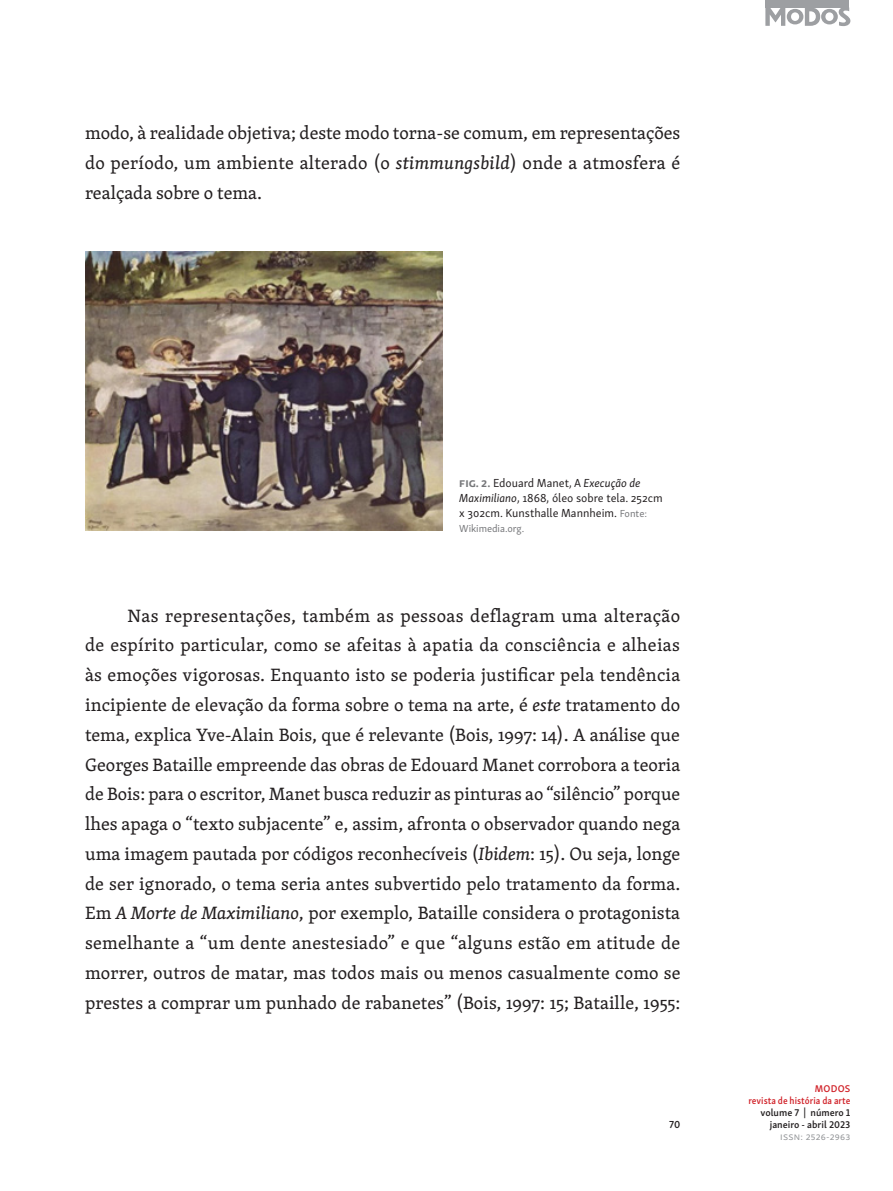
<style>
.page{position:relative;width:893px;height:1191px;background:#fff}
.page>*{position:absolute;margin:0;border:0;box-sizing:border-box;transform-origin:0 0}
.Paragrafo-Principal{font:18.3px/29.7px "Skolar Latin";letter-spacing:.005em;color:#231f20;text-align:justify}
.Figura-Legendas{font:12px/15px "Skolar Sans Latn";color:#231f20}
.Figura-Legendas-2{font:10.5px "Skolar Sans Latn";letter-spacing:-.005em;color:#757679}
.t1{font:600 10.5px "Skolar Sans Latn";color:#231f20}
.t2{font:600 10.05px/12px "Skolar Sans Latn";color:#231f20;text-align:right}
.t3{font:600 10.05px "Skolar Sans Latn Cn";color:#d1232a}
.t4{font:10.05px "Skolar Sans Latn";letter-spacing:.025em;color:#939598}
.t5{font:600 10.05px "Skolar Sans Latn";letter-spacing:.025em;color:#d1232a}
.s1{font-style:italic}
.s2{font-weight:700;color:#757679}
.s3{font-size:10.5px;color:#757679}
</style>
<div class="page">
<div style="left:765px;top:0;width:84px;height:8px;background:#9d9fa2"></div>
<svg style="left:765px;top:7px;width:85px;height:19px"></svg>
<img style="left:86px;top:251px;width:356px;height:279px">
<p class="Paragrafo-Principal" style="left:85px;top:118px;width:597px">modo, à realidade objetiva; deste modo torna-se comum, em representações do período, um ambiente alterado (o <span class="s1">stimmungsbild</span>) onde a atmosfera é realçada sobre o tema.</p>
<p class="Figura-Legendas" style="left:459px;top:475px;width:205px"><span class="s2">Fig. 2.</span> Edouard Manet, A <span class="s1">Execução de<br>Maximiliano</span>, 1868, óleo sobre tela. 252cm x 302cm. Kunsthalle Mannheim. <span class="s3">Fonte:</span></p>
<p class="Figura-Legendas-2" style="left:459px;top:521px;width:67px">Wikimedia.org.</p>
<p class="Paragrafo-Principal" style="left:85px;top:600px;width:597px;text-indent:43px">Nas representações, também as pessoas deflagram uma alteração de espírito particular, como se afeitas à apatia da consciência e alheias às emoções vigorosas. Enquanto isto se poderia justificar pela tendência incipiente de elevação da forma sobre o tema na arte, é <span class="s1">este</span> tratamento do tema, explica Yve-Alain Bois, que é relevante (Bois, 1997: 14). A análise que Georges Bataille empreende das obras de Edouard Manet corrobora a teoria de Bois: para o escritor, Manet busca reduzir as pinturas ao “silêncio” porque lhes apaga o “texto subjacente” e, assim, afronta o observador quando nega uma imagem pautada por códigos reconhecíveis (<span class="s1">Ibidem</span>: 15). Ou seja, longe de ser ignorado, o tema seria antes subvertido pelo tratamento da forma.<br>Em <span class="s1">A Morte de Maximiliano</span>, por exemplo, Bataille considera o protagonista semelhante a “um dente anestesiado” e que “alguns estão em atitude de morrer, outros de matar, mas todos mais ou menos casualmente como se prestes a comprar um punhado de rabanetes” (Bois, 1997: 15; Bataille, 1955:</p>
<p class="t1" style="left:669px;top:1116px;width:13px">70</p>
<p class="t5" style="left:815px;top:1081px;width:37px">MODOS</p>
<p class="t3" style="left:748px;top:1093px;width:103px">revista de história da arte</p>
<p class="t2" style="left:760px;top:1106px;width:91px">volume 7 | número 1 janeiro - abril 2023</p>
<p class="t4" style="left:780px;top:1129px;width:72px">ISSN: 2526-2963</p>
</div>
